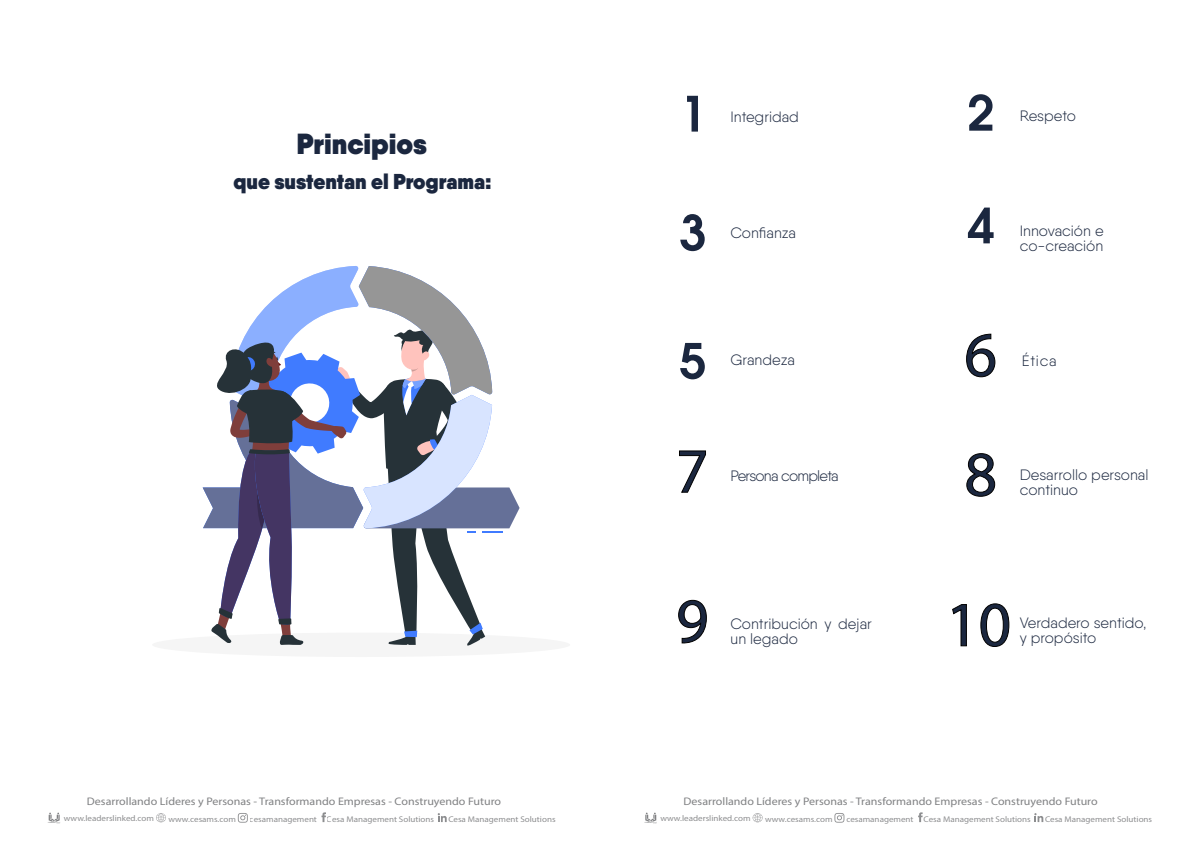
<style>
.page{position:relative;width:1191px;height:842px;background:#fff}
.page>*{position:absolute;margin:0;border:0;box-sizing:border-box;transform-origin:0 0}
.t1{font:63.5px "Myriad Pro";color:#1b273f}
.t2{font:800 29.1px "Qanelas";color:#1b273f}
.t3{font:800 21.5px "Qanelas";color:#1b273f}
.t4{font:300 15px/15px "Qanelas";color:#1b273f}
.t5{font:300 15px "Qanelas";letter-spacing:-.05em;color:#1b273f}
.t6{font:11px "Myriad Pro";color:#808183;scale:1.09 1}
.t7{font:8.3px "Myriad Pro";color:#808183;scale:1.09 1}
.t8{font:700 1.6px "Exo 2";color:#808183}
.s1{font-weight:400;font-size:1.7px}
</style>
<div class="page">
<svg style="left:49px;top:813px;width:11px;height:9px"></svg>
<svg style="left:438px;top:813px;width:9px;height:9px"></svg>
<svg style="left:321px;top:812px;width:5px;height:10px"></svg>
<svg style="left:156px;top:813px;width:10px;height:9px"></svg>
<svg style="left:238px;top:813px;width:10px;height:10px"></svg>
<svg style="left:645px;top:813px;width:11px;height:9px"></svg>
<svg style="left:1034px;top:813px;width:9px;height:9px"></svg>
<svg style="left:918px;top:812px;width:4px;height:10px"></svg>
<svg style="left:752px;top:813px;width:10px;height:9px"></svg>
<svg style="left:834px;top:813px;width:10px;height:10px"></svg>
<svg style="left:680px;top:214px;width:24px;height:37px"></svg>
<svg style="left:968px;top:208px;width:25px;height:35px"></svg>
<svg style="left:687px;top:96px;width:11px;height:36px"></svg>
<svg style="left:969px;top:94px;width:23px;height:37px"></svg>
<svg style="left:680px;top:343px;width:25px;height:36px"></svg>
<svg style="left:966px;top:333px;width:30px;height:45px"></svg>
<svg style="left:679px;top:450px;width:27px;height:43px"></svg>
<svg style="left:966px;top:453px;width:29px;height:44px"></svg>
<svg style="left:678px;top:599px;width:29px;height:45px"></svg>
<div style="left:152px;top:633px;width:418px;height:24px;background:#f5f5f5;border-radius:50%"></div>
<svg style="left:203px;top:266px;width:316px;height:380px"></svg>
<svg style="left:952px;top:604px;width:15px;height:43px"></svg>
<svg style="left:980px;top:603px;width:30px;height:44px"></svg>
<h2 class="t2" style="left:296px;top:125px;width:132px">Principios</h2>
<h3 class="t3" style="left:233px;top:167px;width:260px">que sustentan el Programa:</h3>
<h3 class="t4" style="left:730px;top:109px;width:70px">Integridad</h3>
<h3 class="t4" style="left:1019px;top:108px;width:58px">Respeto</h3>
<h3 class="t4" style="left:730px;top:225px;width:67px">Confianza</h3>
<h3 class="t4" style="left:1019px;top:223px;width:85px">Innovación e co-creación</h3>
<h1 class="t1" style="left:964px;top:316px;width:34px">6</h1>
<h3 class="t4" style="left:730px;top:353px;width:66px">Grandeza</h3>
<h3 class="t4" style="left:1021px;top:353px;width:36px">Ética</h3>
<h1 class="t1" style="left:676px;top:432px;width:34px">7</h1>
<h1 class="t1" style="left:964px;top:435px;width:34px">8</h1>
<h3 class="t5" style="left:730px;top:466px;width:110px">Persona completa</h3>
<h3 class="t4" style="left:1019px;top:467px;width:130px">Desarrollo personal continuo</h3>
<h1 class="t1" style="left:676px;top:582px;width:34px">9</h1>
<h3 class="t4" style="left:730px;top:616px;width:143px">Contribución y dejar un legado</h3>
<h1 class="t1" style="left:946px;top:585px;width:67px">10</h1>
<h3 class="t4" style="left:1019px;top:615px;width:128px">Verdadero sentido, y propósito</h3>
<h3 class="t6" style="left:87px;top:794px;width:381px">Desarrollando Líderes y Personas - Transformando Empresas - Construyendo Futuro</h3>
<p class="t7" style="left:64px;top:813px;width:84px">www.leaderslinked.com</p>
<p class="t7" style="left:168px;top:814px;width:63px">www.cesams.com</p>
<p class="t7" style="left:250px;top:814px;width:171px">cesamanagement Cesa Management Solutions</p>
<p class="t7" style="left:448px;top:814px;width:100px">Cesa Management Solutions</p>
<p class="t8" style="left:645px;top:822px;width:13px">LEADERS<span class="s1">linked</span></p>
<h3 class="t6" style="left:683px;top:794px;width:381px">Desarrollando Líderes y Personas - Transformando Empresas - Construyendo Futuro</h3>
<p class="t7" style="left:660px;top:813px;width:84px">www.leaderslinked.com</p>
<p class="t7" style="left:765px;top:814px;width:63px">www.cesams.com</p>
<p class="t7" style="left:846px;top:814px;width:171px">cesamanagement Cesa Management Solutions</p>
<p class="t7" style="left:1045px;top:814px;width:100px">Cesa Management Solutions</p>
<p class="t8" style="left:48px;top:822px;width:13px">LEADERS<span class="s1">linked</span></p>
</div>
